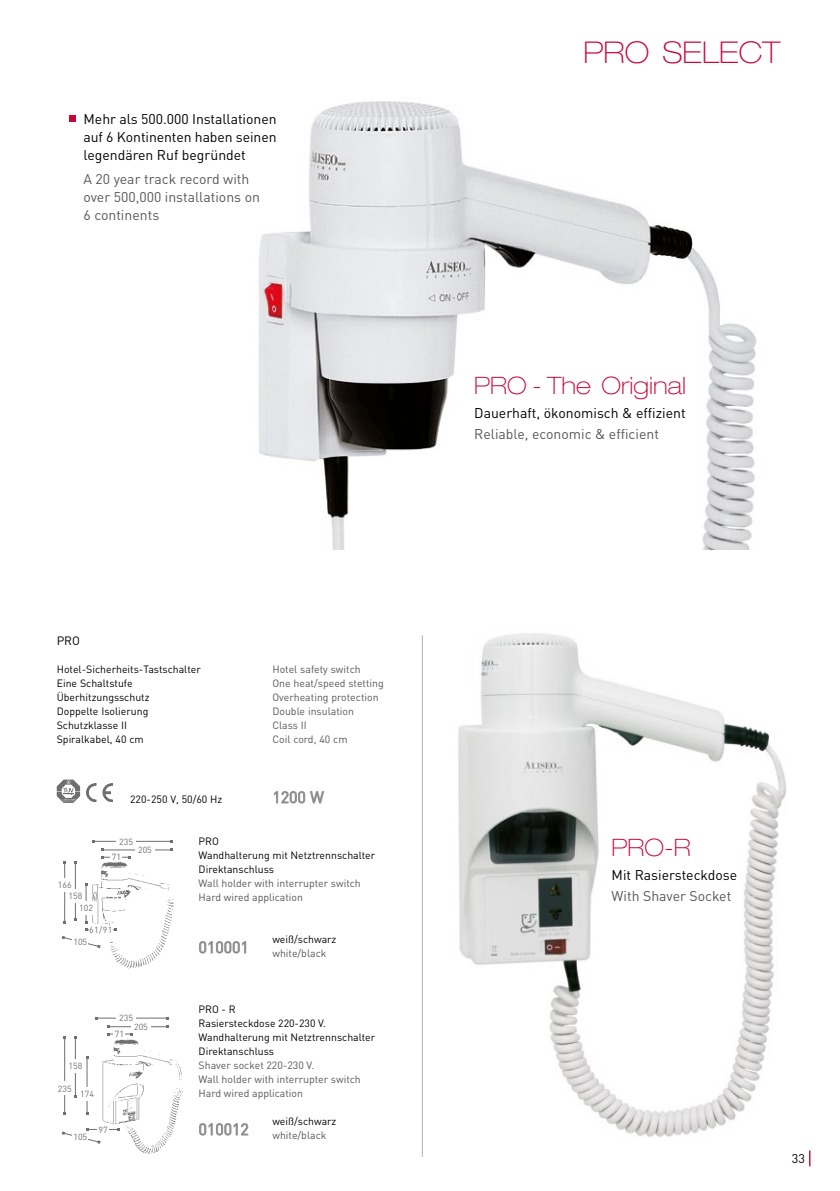
<style>
.page{position:relative;width:840px;height:1191px;background:#fff}
.page>*{position:absolute;margin:0;border:0;box-sizing:border-box;transform-origin:0 0}
.t1{font:100 expanded 30px "Helvetica Neue";color:#ca0636}
.t2{font:100 expanded 24px "Helvetica Neue";color:#ca0636}
.t3{font:16px "DIN";color:#878787}
.t4{font:14px/18px "DIN";color:#000;text-align:justify}
.t5{font:14px/18px "DIN";color:#575756}
.t6{font:12.6px "DIN";color:#000}
.t7{font:12px "DIN";color:#000}
.t8{font:10.4px/14px "DIN";color:#000}
.t9{font:10.4px/14px "DIN";color:#575756}
.t10{font:8.8px "DIN";color:#706f6f}
</style>
<div class="page">
<img style="left:458px;top:633px;width:328px;height:504px">
<svg style="left:57px;top:779px;width:23px;height:24px"></svg>
<img style="left:86px;top:783px;width:26px;height:18px">
<svg style="left:274px;top:791px;width:50px;height:12px"></svg>
<svg style="left:199px;top:941px;width:47px;height:12px"></svg>
<img style="left:92px;top:857px;width:82px;height:112px">
<hr style="left:64px;top:862px;width:1px;height:61px;background:#706f6f">
<div style="left:58px;top:877px;width:14px;height:14px;background:#fff"></div>
<hr style="left:94px;top:841px;width:77px;height:1px;background:#706f6f">
<div style="left:116px;top:837px;width:20px;height:8px;background:#fff"></div>
<hr style="left:86px;top:929px;width:30px;height:1px;background:#706f6f">
<div style="left:89px;top:926px;width:23px;height:7px;background:#fff"></div>
<hr style="left:86px;top:884px;width:1px;height:39px;background:#706f6f">
<div style="left:79px;top:900px;width:14px;height:14px;background:#fff"></div>
<hr style="left:102px;top:849px;width:69px;height:1px;background:#706f6f">
<div style="left:135px;top:846px;width:20px;height:8px;background:#fff"></div>
<svg style="left:101px;top:848px;width:29px;height:10px"></svg>
<div style="left:110px;top:853px;width:12px;height:8px;background:#fff"></div>
<hr style="left:75px;top:862px;width:1px;height:57px;background:#706f6f">
<svg style="left:62px;top:918px;width:39px;height:30px"></svg>
<div style="left:68px;top:889px;width:14px;height:14px;background:#fff"></div>
<svg style="left:199px;top:1123px;width:49px;height:12px"></svg>
<img style="left:97px;top:1035px;width:86px;height:118px">
<hr style="left:64px;top:1037px;width:1px;height:76px;background:#706f6f">
<div style="left:58px;top:1081px;width:14px;height:14px;background:#fff"></div>
<hr style="left:97px;top:1017px;width:71px;height:1px;background:#706f6f">
<div style="left:116px;top:1014px;width:20px;height:8px;background:#fff"></div>
<hr style="left:87px;top:1129px;width:32px;height:1px;background:#706f6f">
<div style="left:97px;top:1125px;width:12px;height:8px;background:#fff"></div>
<hr style="left:87px;top:1057px;width:1px;height:56px;background:#706f6f">
<div style="left:80px;top:1087px;width:14px;height:14px;background:#fff"></div>
<hr style="left:108px;top:1026px;width:60px;height:1px;background:#706f6f">
<div style="left:131px;top:1022px;width:20px;height:8px;background:#fff"></div>
<svg style="left:62px;top:1128px;width:39px;height:15px"></svg>
<div style="left:72px;top:1132px;width:16px;height:10px;background:#fff"></div>
<svg style="left:107px;top:1025px;width:25px;height:10px"></svg>
<div style="left:113px;top:1030px;width:12px;height:8px;background:#fff"></div>
<hr style="left:75px;top:1037px;width:1px;height:59px;background:#706f6f">
<div style="left:68px;top:1059px;width:14px;height:14px;background:#fff"></div>
<img style="left:258px;top:101px;width:499px;height:448px">
<svg style="left:69px;top:115px;width:6px;height:6px"></svg>
<svg style="left:809px;top:1150px;width:1px;height:16px"></svg>
<hr style="left:421px;top:635px;width:1px;height:522px;background:#b3b2b2">
<h3 class="t4" style="left:83px;top:109px;width:194px">Mehr als 500.000 Installationen auf 6 Kontinenten haben seinen legendären Ruf begründet</h3>
<h3 class="t5" style="left:83px;top:169px;width:178px">A 20 year track record with over 500,000 installations on<br>6 continents</h3>
<p class="t7" style="left:57px;top:632px;width:25px">PRO</p>
<p class="t8" style="left:57px;top:662px;width:145px">Hotel-Sicherheits-Tastschalter</p>
<p class="t9" style="left:272px;top:662px;width:90px">Hotel safety switch</p>
<p class="t8" style="left:57px;top:676px;width:77px">Eine Schaltstufe</p>
<p class="t9" style="left:272px;top:676px;width:113px">One heat/speed stetting</p>
<p class="t8" style="left:57px;top:690px;width:94px">Überhitzungsschutz</p>
<p class="t9" style="left:272px;top:690px;width:108px">Overheating protection</p>
<p class="t8" style="left:57px;top:704px;width:93px">Doppelte Isolierung</p>
<p class="t9" style="left:272px;top:704px;width:83px">Double insulation</p>
<p class="t8" style="left:57px;top:718px;width:72px">Schutzklasse II</p>
<p class="t9" style="left:272px;top:718px;width:36px">Class II</p>
<p class="t8" style="left:57px;top:732px;width:88px">Spiralkabel, 40 cm</p>
<p class="t9" style="left:272px;top:732px;width:77px">Coil cord, 40 cm</p>
<p class="t8" style="left:130px;top:792px;width:94px">220-250 V, 50/60 Hz</p>
<h3 class="t3" style="left:272px;top:786px;width:53px">1200 W</h3>
<p class="t8" style="left:198px;top:834px;width:178px">PRO<br>Wandhalterung mit Netztrennschalter<br>Direktanschluss</p>
<p class="t9" style="left:198px;top:876px;width:163px">Wall holder with interrupter switch<br>Hard wired application</p>
<h3 class="t3" style="left:198px;top:936px;width:52px">010001</h3>
<p class="t10" style="left:119px;top:835px;width:15px">235</p>
<p class="t10" style="left:138px;top:844px;width:15px">205</p>
<p class="t10" style="left:112px;top:851px;width:11px">71</p>
<p class="t10" style="left:58px;top:879px;width:15px">166</p>
<p class="t10" style="left:68px;top:890px;width:15px">158</p>
<p class="t10" style="left:79px;top:901px;width:15px">102</p>
<p class="t10" style="left:89px;top:924px;width:25px">61/91</p>
<p class="t8" style="left:272px;top:932px;width:65px">weiß/schwarz</p>
<p class="t9" style="left:272px;top:946px;width:55px">white/black</p>
<p class="t10" style="left:73px;top:936px;width:15px">105</p>
<p class="t10" style="left:68px;top:1060px;width:15px">158</p>
<p class="t10" style="left:58px;top:1082px;width:15px">235</p>
<p class="t10" style="left:80px;top:1088px;width:15px">174</p>
<p class="t10" style="left:119px;top:1012px;width:15px">235</p>
<p class="t10" style="left:115px;top:1028px;width:11px">71</p>
<p class="t10" style="left:134px;top:1021px;width:15px">205</p>
<p class="t10" style="left:73px;top:1131px;width:15px">105</p>
<p class="t10" style="left:98px;top:1123px;width:11px">97</p>
<p class="t8" style="left:198px;top:1002px;width:178px">PRO - R<br>Rasiersteckdose 220-230 V.<br>Wandhalterung mit Netztrennschalter<br>Direktanschluss</p>
<p class="t9" style="left:198px;top:1058px;width:163px">Shaver socket 220-230 V.<br>Wall holder with interrupter switch<br>Hard wired application</p>
<h3 class="t3" style="left:198px;top:1118px;width:52px">010012</h3>
<p class="t8" style="left:272px;top:1114px;width:65px">weiß/schwarz</p>
<p class="t9" style="left:272px;top:1128px;width:55px">white/black</p>
<h1 class="t1" style="left:583px;top:35px;width:198px">PRO SELECT</h1>
<h2 class="t2" style="left:474px;top:372px;width:213px">PRO - The Original</h2>
<h3 class="t4" style="left:474px;top:404px;width:213px">Dauerhaft, ökonomisch &amp; effizient</h3>
<h3 class="t5" style="left:474px;top:424px;width:186px">Reliable, economic &amp; efficient</h3>
<h2 class="t2" style="left:611px;top:833px;width:81px">PRO-R</h2>
<h3 class="t4" style="left:611px;top:865px;width:127px">Mit Rasiersteckdose</h3>
<h3 class="t5" style="left:611px;top:886px;width:121px">With Shaver Socket</h3>
<p class="t6" style="left:791px;top:1150px;width:15px">33</p>
</div>
